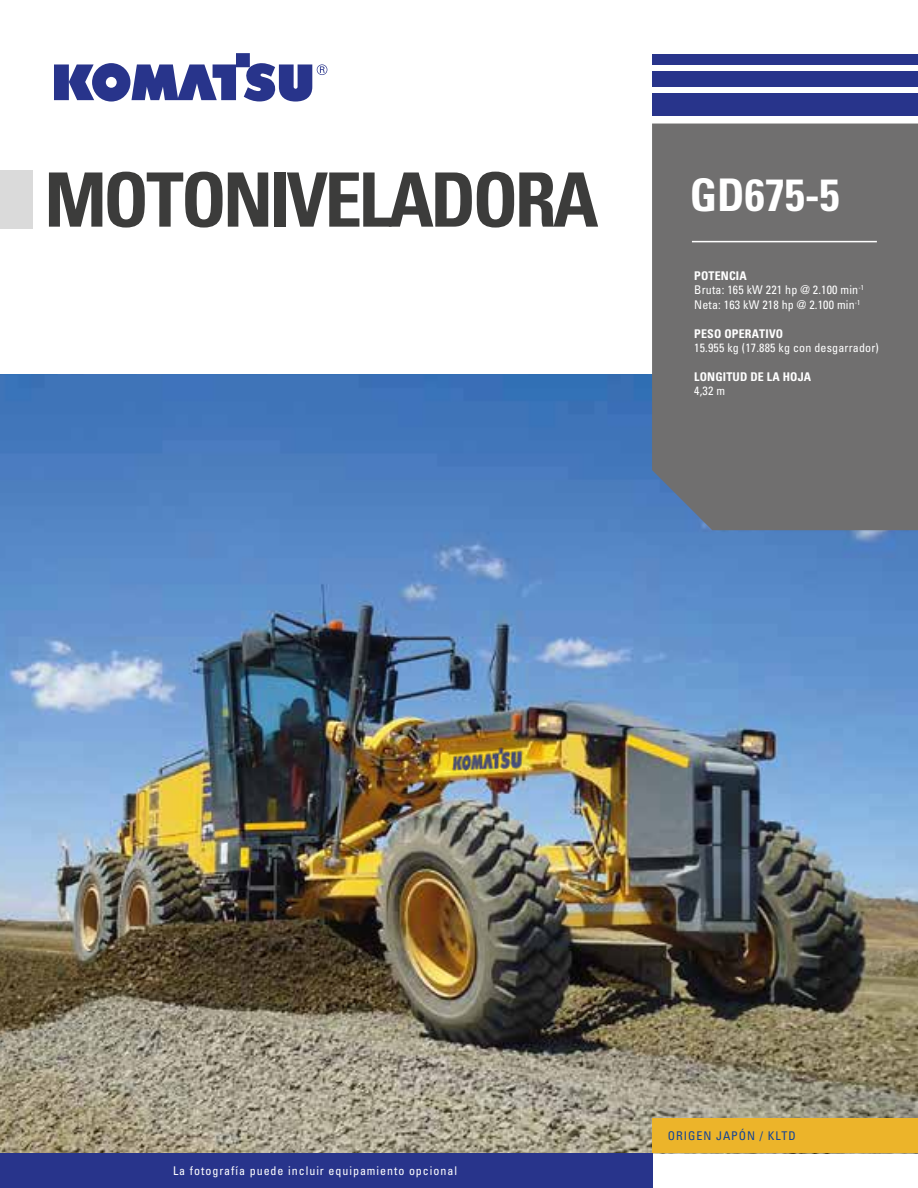
<style>
.page{position:relative;width:918px;height:1188px;background:#fff}
.page>*{position:absolute;margin:0;border:0;box-sizing:border-box;transform-origin:0 0}
.t1{font:700 condensed 75px "Univers LT Std";letter-spacing:-.05em;color:#3c3c3b}
.t2{font:700 condensed 45px "Univers LT Std";color:#fff}
.t3{font:condensed 12px/14.4px "Univers";letter-spacing:.015em;color:#fff}
.t4{font:condensed 12px "Univers";letter-spacing:.08em;color:#fff}
.t5{font:700 condensed 12px "Univers";letter-spacing:.015em;color:#fff}
.t6{font:condensed 12px "Univers";letter-spacing:.08em;color:#134395}
.s1{font-weight:700}
</style>
<div class="page">
<img style="left:0;top:375px;width:918px;height:778px">
<svg style="left:54px;top:53px;width:273px;height:49px"></svg>
<div style="left:0;top:170px;width:33px;height:59px;background:#dadada"></div>
<div style="left:652px;top:94px;width:266px;height:22px;background:#28348b"></div>
<div style="left:652px;top:54px;width:266px;height:11px;background:#28348b"></div>
<div style="left:652px;top:71px;width:266px;height:16px;background:#28348b"></div>
<div style="left:652px;top:124px;width:266px;height:406px;background:#706f6f"></div>
<div style="left:0;top:1153px;width:652px;height:35px;background:#28348b"></div>
<div style="left:652px;top:1118px;width:266px;height:35px;background:#ecb42a"></div>
<hr style="left:692px;top:241px;width:185px;height:1px;background:#fff">
<img style="left:438px;top:734px;width:102px;height:48px">
<h1 class="t1" style="left:44px;top:154px;width:556px">MOTONIVELADORA</h1>
<h2 class="t2" style="left:690px;top:167px;width:151px">GD675-5</h2>
<p class="t3" style="left:694px;top:268px;width:171px"><span class="s1">POTENCIA<br></span>Bruta: 165 kW 221 hp @ 2.100 min<sup>-1<br></sup>Neta: 163 kW 218 hp @ 2.100 min<sup>-1</sup></p>
<p class="t5" style="left:694px;top:326px;width:90px">PESO OPERATIVO</p>
<p class="t3" style="left:694px;top:340px;width:186px">15.955 kg (17.885 kg con desgarrador)</p>
<p class="t5" style="left:694px;top:369px;width:118px">LONGITUD DE LA HOJA</p>
<p class="t3" style="left:694px;top:383px;width:32px">4,32 m</p>
<p class="t4" style="left:173px;top:1164px;width:286px">La fotografía puede incluir equipamiento opcional</p>
<p class="t6" style="left:668px;top:1129px;width:129px">ORIGEN JAPÓN / KLTD</p>
</div>
